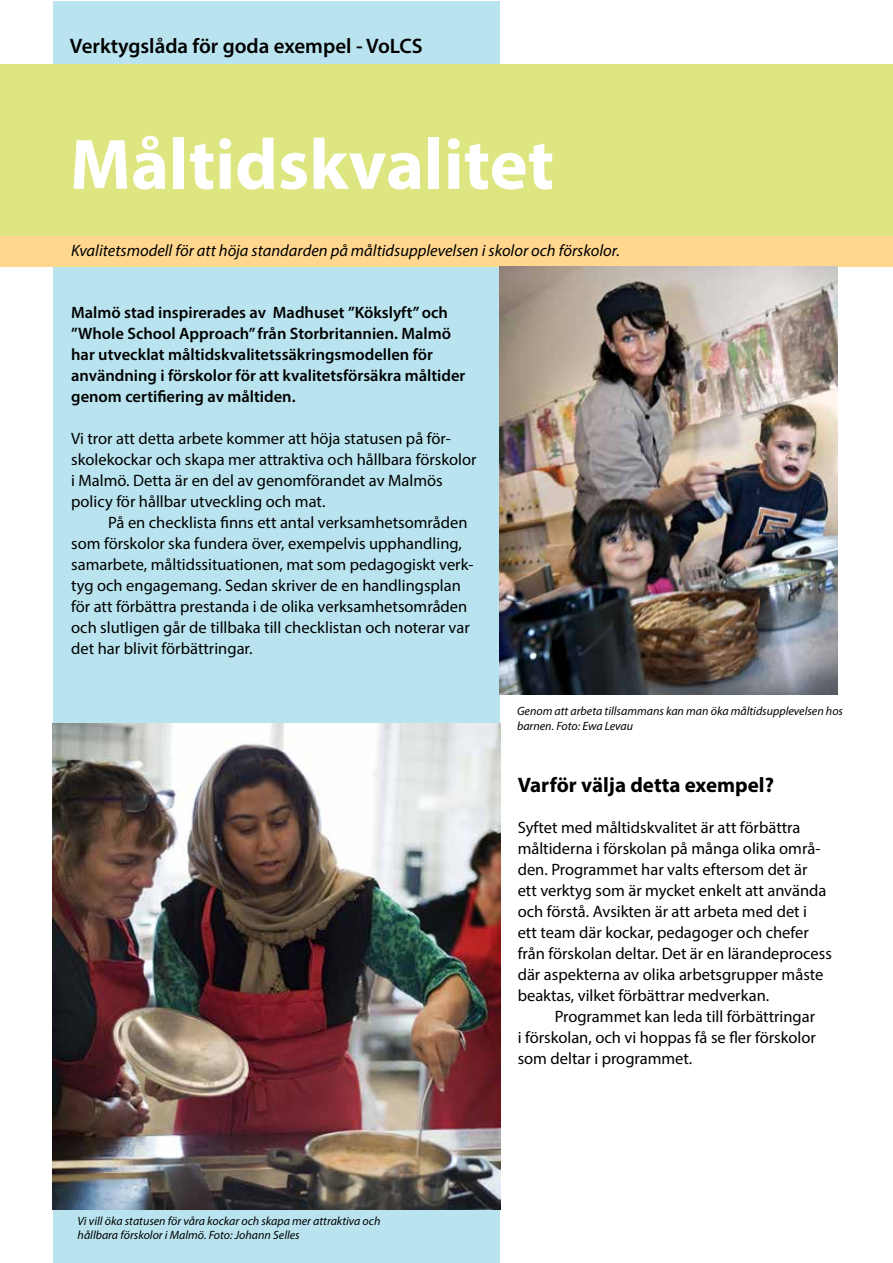
<style>
.page{position:relative;width:893px;height:1263px;background:#fff}
.page>*{position:absolute;margin:0;border:0;box-sizing:border-box;transform-origin:0 0}
.t1{font:700 72px "Myriad Pro";color:#fff}
.t2{font:600 21px "Myriad Pro";color:#000}
.t3{font:700 21px "Myriad Pro";color:#000}
.t4{font:16.5px/21px "Myriad Pro";color:#000}
.t5{font:600 16.5px/21px "Myriad Pro";color:#000}
.t6{font:italic 16.5px "Myriad Pro";color:#000}
.t7{font:italic 12px/14.4px "Myriad Pro";color:#000}
</style>
<div class="page">
<div style="left:54px;top:1px;width:446px;height:1262px;background:#b9e4ef"></div>
<div style="left:0;top:235px;width:893px;height:32px;background:#ffd78f"></div>
<div style="left:0;top:64px;width:893px;height:171px;background:#dde680"></div>
<img style="left:53px;top:724px;width:448px;height:485px">
<img style="left:500px;top:267px;width:338px;height:428px">
<p class="t2" style="left:70px;top:33px;width:354px">Verktygslåda för goda exempel - VoLCS</p>
<h1 class="t1" style="left:70px;top:118px;width:486px">Måltidskvalitet</h1>
<p class="t6" style="left:71px;top:241px;width:550px">Kvalitetsmodell för att höja standarden på måltidsupplevelsen i skolor och förskolor.</p>
<p class="t5" style="left:71px;top:301px;width:396px">Malmö stad inspirerades av Madhuset ”Kökslyft” och ”Whole School Approach” från Storbritannien. Malmö har utvecklat måltidskvalitetssäkringsmodellen för användning i förskolor för att kvalitetsförsäkra måltider genom certifiering av måltiden.</p>
<p class="t4" style="left:71px;top:428px;width:407px">Vi tror att detta arbete kommer att höja statusen på för&shy;skolekockar och skapa mer attraktiva och hållbara förskolor i Malmö. Detta är en del av genomförandet av Malmös policy för hållbar utveckling och mat.</p>
<p class="t4" style="left:71px;top:512px;width:404px;text-indent:37px">På en checklista finns ett antal verksamhetsområden som förskolor ska fundera över, exempelvis upphandling, samarbete, måltidssituationen, mat som pedagogiskt verk&shy;tyg och engagemang. Sedan skriver de en handlingsplan för att förbättra prestanda i de olika verksamhetsområden och slutligen går de tillbaka till checklistan och noterar var det har blivit förbättringar.</p>
<p class="t7" style="left:517px;top:704px;width:327px">Genom att arbeta tillsammans kan man öka måltidsupplevelsen hos barnen. Foto: Ewa Levau</p>
<p class="t3" style="left:518px;top:771px;width:258px">Varför välja detta exempel?</p>
<p class="t4" style="left:518px;top:816px;width:316px">Syftet med måltidskvalitet är att förbättra måltiderna i förskolan på många olika områ&shy;den. Programmet har valts eftersom det är<br>ett verktyg som är mycket enkelt att använda och förstå. Avsikten är att arbeta med det i<br>ett team där kockar, pedagoger och chefer från förskolan deltar. Det är en lärandeprocess där aspekterna av olika arbetsgrupper måste beaktas, vilket förbättrar medverkan.</p>
<p class="t4" style="left:518px;top:1005px;width:300px;text-align:justify;text-indent:37px">Programmet kan leda till förbättringar i förskolan, och vi hoppas få se fler förskolor som deltar i programmet.</p>
<p class="t7" style="left:78px;top:1213px;width:304px">Vi vill öka statusen för våra kockar och skapa mer attraktiva och hållbara förskolor i Malmö. Foto: Johann Selles</p>
</div>
